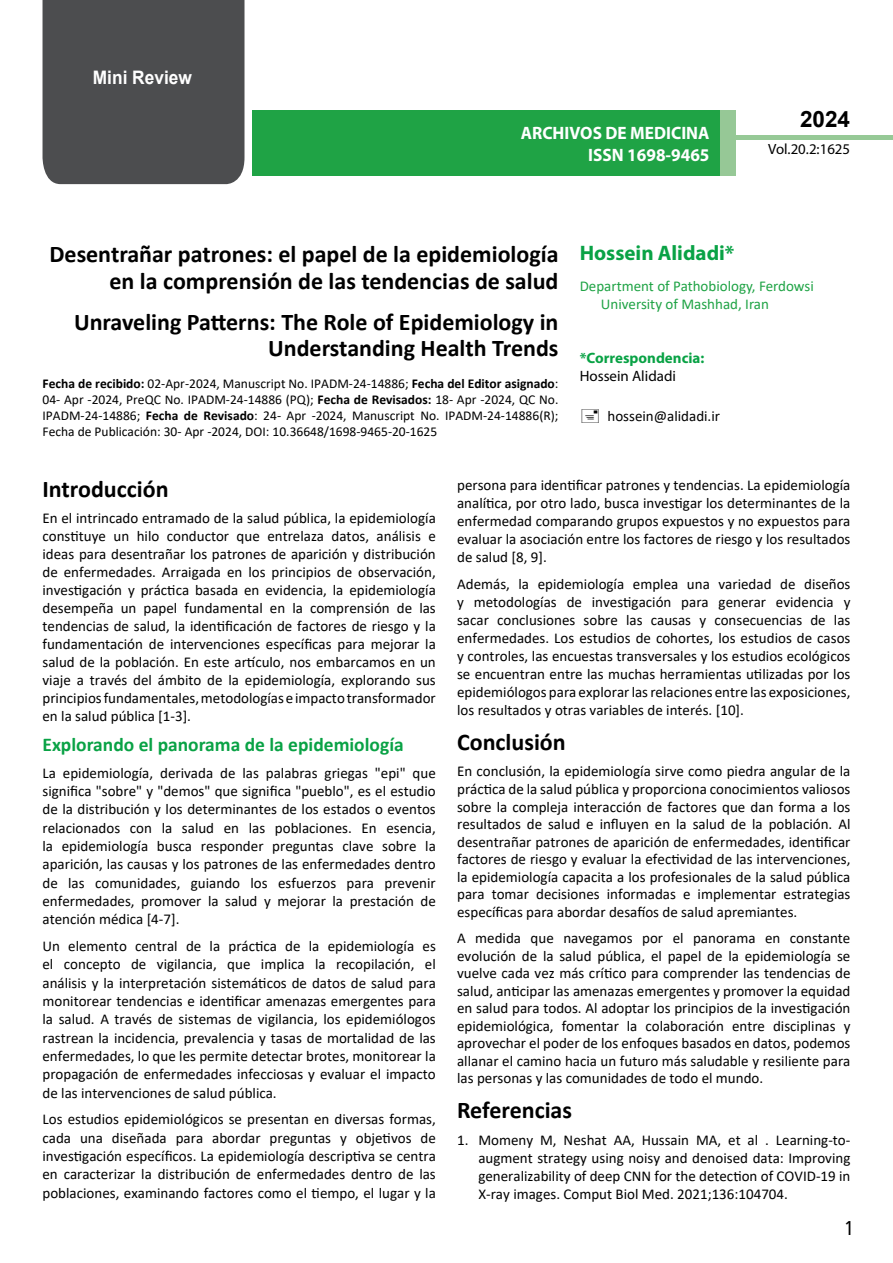
<style>
.page{position:relative;width:893px;height:1263px;background:#fff}
.page>*{position:absolute;margin:0;border:0;box-sizing:border-box;transform-origin:0 0}
.t1{font:25.5px "Tunga";color:#000}
.t2{font:700 24px/26.4px "Calibri";color:#000;text-align:right}
.t3{font:700 22.5px "Arial";color:#000}
.t4{font:700 21px "Myriad Pro";color:#09a245}
.t5{font:700 19.5px "Calibri";color:#09a245}
.t6{font:700 18.6px "Arial";color:#fff;scale:.93 1}
.t7{font:700 18px/21.6px "Myriad Pro";color:#fff;text-align:right;scale:.96 1}
.t8{font:15px/18px "Calibri";color:#000;text-align:justify}
.t9{font:15px/18px "Calibri";color:#1fa345}
.t10{font:700 15px "Myriad Pro";color:#09a245}
.t11{font:15px "Myriad Pro";color:#000}
.t12{font:14.85px "Myriad Pro";color:#000}
.t13{font:13.5px/16.2px "Calibri";color:#000;text-align:justify}
.s1{font-weight:700}
</style>
<div class="page">
<div style="left:252px;top:110px;width:469px;height:66px;background:#1fa345"></div>
<div style="left:720px;top:110px;width:16px;height:66px;background:#96c896"></div>
<div style="left:43px;top:0;width:201px;height:184px;background:#4c4d4f"></div>
<div style="left:736px;top:135px;width:157px;height:5px;background:#96c996"></div>
<p class="t6" style="left:93px;top:64px;width:108px">Mini Review</p>
<p class="t7" style="left:521px;top:122px;width:198px">ARCHIVOS DE MEDICINA<br>ISSN 1698-9465</p>
<h3 class="t3" style="left:800px;top:104px;width:52px">2024</h3>
<p class="t12" style="left:768px;top:140px;width:83px">Vol.20.2:1625</p>
<h2 class="t2" style="left:49px;top:241px;width:511px">Desentrañar patrones: el papel de la epidemiología en la comprensión de las tendencias de salud</h2>
<h2 class="t2" style="left:74px;top:308px;width:486px">Unraveling Patterns: The Role of Epidemiology in<br>Understanding Health Trends</h2>
<p class="t13" style="left:43px;top:375px;width:517px"><span class="s1">Fecha de recibido:</span> 02-Apr-2024, Manuscript No. IPADM-24-14886; <span class="s1">Fecha del Editor asignado</span>:<br>04- Apr -2024, PreQC No. IPADM-24-14886 (PQ); <span class="s1">Fecha de Revisados:</span> 18- Apr -2024, QC No.<br>IPADM-24-14886; <span class="s1">Fecha de Revisado</span>: 24- Apr -2024, Manuscript No. IPADM-24-14886(R); Fecha de Publicación: 30- Apr -2024, DOI: 10.36648/1698-9465-20-1625</p>
<h3 class="t4" style="left:580px;top:239px;width:156px">Hossein Alidadi*</h3>
<p class="t9" style="left:601px;top:276px;width:214px;text-indent:-21px">Department of Pathobiology, Ferdowsi<br>University of Mashhad, Iran</p>
<p class="t10" style="left:580px;top:348px;width:126px">*Correspondencia:</p>
<p class="t11" style="left:580px;top:366px;width:98px">Hossein Alidadi</p>
<p class="t8" style="left:607px;top:407px;width:114px">hossein@alidadi.ir</p>
<h2 class="t2" style="left:43px;top:475px;width:128px">Introducción</h2>
<p class="t8" style="left:43px;top:509px;width:395px">En el intrincado entramado de la salud pública, la epidemiología constituye un hilo conductor que entrelaza datos, análisis e ideas para desentrañar los patrones de aparición y distribución de enfermedades. Arraigada en los principios de observación, investigación y práctica basada en evidencia, la epidemiología desempeña un papel fundamental en la comprensión de las tendencias de salud, la identificación de factores de riesgo y la fundamentación de intervenciones específicas para mejorar la salud de la población. En este artículo, nos embarcamos en un viaje a través del ámbito de la epidemiología, explorando sus principios fundamentales, metodologías e impacto transformador en la salud pública [1-3].</p>
<h3 class="t5" style="left:43px;top:731px;width:363px">Explorando el panorama de la epidemiología</h3>
<p class="t8" style="left:43px;top:763px;width:395px">La epidemiología, derivada de las palabras griegas "epi" que significa "sobre" y "demos" que significa "pueblo", es el estudio de la distribución y los determinantes de los estados o eventos relacionados con la salud en las poblaciones. En esencia, la epidemiología busca responder preguntas clave sobre la aparición, las causas y los patrones de las enfermedades dentro de las comunidades, guiando los esfuerzos para prevenir enfermedades, promover la salud y mejorar la prestación de atención médica [4-7].</p>
<p class="t8" style="left:43px;top:936px;width:395px">Un elemento central de la práctica de la epidemiología es el concepto de vigilancia, que implica la recopilación, el análisis y la interpretación sistemáticos de datos de salud para monitorear tendencias e identificar amenazas emergentes para la salud. A través de sistemas de vigilancia, los epidemiólogos rastrean la incidencia, prevalencia y tasas de mortalidad de las enfermedades, lo que les permite detectar brotes, monitorear la propagación de enfermedades infecciosas y evaluar el impacto de las intervenciones de salud pública.</p>
<p class="t8" style="left:43px;top:1110px;width:395px">Los estudios epidemiológicos se presentan en diversas formas, cada una diseñada para abordar preguntas y objetivos de investigación específicos. La epidemiología descriptiva se centra en caracterizar la distribución de enfermedades dentro de las poblaciones, examinando factores como el tiempo, el lugar y la</p>
<p class="t8" style="left:457px;top:476px;width:395px">persona para identificar patrones y tendencias. La epidemiología analítica, por otro lado, busca investigar los determinantes de la enfermedad comparando grupos expuestos y no expuestos para evaluar la asociación entre los factores de riesgo y los resultados de salud [8, 9].</p>
<p class="t8" style="left:457px;top:574px;width:395px">Además, la epidemiología emplea una variedad de diseños y metodologías de investigación para generar evidencia y sacar conclusiones sobre las causas y consecuencias de las enfermedades. Los estudios de cohortes, los estudios de casos y controles, las encuestas transversales y los estudios ecológicos se encuentran entre las muchas herramientas utilizadas por los epidemiólogos para explorar las relaciones entre las exposiciones, los resultados y otras variables de interés. [10].</p>
<h2 class="t2" style="left:457px;top:728px;width:110px">Conclusión</h2>
<p class="t8" style="left:457px;top:762px;width:395px;line-height:17.5px">En conclusión, la epidemiología sirve como piedra angular de la práctica de la salud pública y proporciona conocimientos valiosos sobre la compleja interacción de factores que dan forma a los resultados de salud e influyen en la salud de la población. Al desentrañar patrones de aparición de enfermedades, identificar factores de riesgo y evaluar la efectividad de las intervenciones, la epidemiología capacita a los profesionales de la salud pública para tomar decisiones informadas e implementar estrategias específicas para abordar desafíos de salud apremiantes.</p>
<p class="t8" style="left:457px;top:929px;width:395px;line-height:17.5px">A medida que navegamos por el panorama en constante evolución de la salud pública, el papel de la epidemiología se vuelve cada vez más crítico para comprender las tendencias de salud, anticipar las amenazas emergentes y promover la equidad en salud para todos. Al adoptar los principios de la investigación epidemiológica, fomentar la colaboración entre disciplinas y aprovechar el poder de los enfoques basados en datos, podemos allanar el camino hacia un futuro más saludable y resiliente para las personas y las comunidades de todo el mundo.</p>
<h2 class="t2" style="left:457px;top:1097px;width:116px">Referencias</h2>
<p class="t8" style="left:478px;top:1130px;width:374px;text-indent:-21px">1. Momeny M, Neshat AA, Hussain MA, et al . Learning-to&shy;augment strategy using noisy and denoised data: Improving generalizability of deep CNN for the detection of COVID-19 in X-ray images. Comput Biol Med. 2021;136:104704.</p>
<h1 class="t1" style="left:845px;top:1211px;width:9px">1</h1>
</div>
